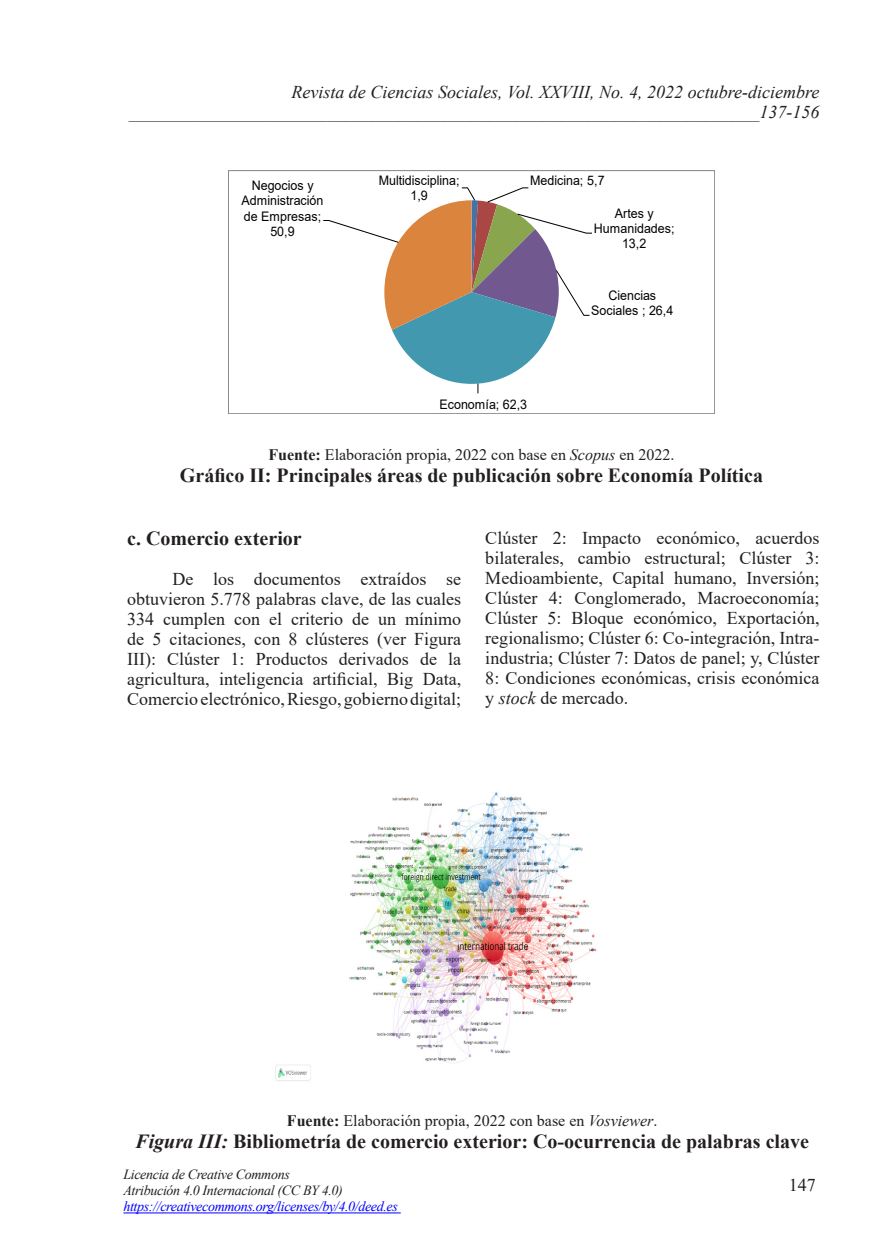
<style>
.page{position:relative;width:874px;height:1259px;background:#fff}
.page>*{position:absolute;margin:0;border:0;box-sizing:border-box;transform-origin:0 0}
.t1{font:700 20px "Times New Roman";color:#231f20}
.t2{font:18px/20px "Times New Roman";color:#231f20;text-align:justify}
.t3{font:italic 18px/20px "Times New Roman";color:#231f20;text-align:right}
.t4{font:16px "Times New Roman";color:#231f20}
.t5{font:italic 14px/16px "Times New Roman";letter-spacing:-.025em;color:#231f20}
.t6{font:italic 14px "Times New Roman";letter-spacing:-.025em;color:#00f}
.t7{font:13.2px/15.2px "Arial";color:#000;text-align:center;scale:.95 1}
.s1{font-weight:700}
.s2{font-style:italic}
</style>
<div class="page">
<hr style="left:123px;top:1212px;width:277px;height:1px;background:#00f">
<svg style="left:323px;top:187px;width:269px;height:207px"></svg>
<div style="left:228px;top:170px;width:486px;height:244px;border:1px solid #868686"></div>
<img style="left:275px;top:792px;width:322px;height:289px">
<p class="t3" style="left:129px;top:81px;width:691px">Revista de Ciencias Sociales, Vol. XXVIII, No. 4, 2022 octubre-diciembre ______________________________________________________________________137-156</p>
<p class="t7" style="left:241px;top:178px;width:88px">Negocios y<br>Administración de Empresas;<br>50,9</p>
<p class="t7" style="left:378px;top:173px;width:86px">Multidisciplina;<br>1,9</p>
<p class="t7" style="left:530px;top:173px;width:80px">Medicina; 5,7</p>
<p class="t7" style="left:593px;top:206px;width:86px">Artes y<br>Humanidades;<br>13,2</p>
<p class="t7" style="left:439px;top:396px;width:94px">Economía; 62,3</p>
<p class="t7" style="left:591px;top:288px;width:88px">Ciencias<br>Sociales ; 26,4</p>
<p class="t4" style="left:268px;top:443px;width:407px"><span class="s1">Fuente:</span> Elaboración propia, 2022 con base en <span class="s2">Scopus</span> en 2022.</p>
<p class="t1" style="left:180px;top:460px;width:584px">Gráfico II: Principales áreas de publicación sobre Economía Política</p>
<p class="t1" style="left:127px;top:524px;width:176px">c. Comercio exterior</p>
<p class="t2" style="left:127px;top:568px;width:335px;text-indent:45px">De los documentos extraídos se obtuvieron 5.778 palabras clave, de las cuales 334 cumplen con el criterio de un mínimo de 5 citaciones, con 8 clústeres (ver Figura III): Clúster 1: Productos derivados de la agricultura, inteligencia artificial, Big Data, Comercio electrónico, Riesgo, gobierno digital;</p>
<p class="t2" style="left:485px;top:527px;width:335px">Clúster 2: Impacto económico, acuerdos bilaterales, cambio estructural; Clúster 3:<br>Medioambiente, Capital humano, Inversión; Clúster 4: Conglomerado, Macroeconomía; Clúster 5: Bloque económico, Exportación, regionalismo; Clúster 6: Co-integración, Intra&shy;industria; Clúster 7: Datos de panel; y, Clúster 8: Condiciones económicas, crisis económica y <span class="s2">stock</span> de mercado.</p>
<p class="t4" style="left:287px;top:1109px;width:372px"><span class="s1">Fuente:</span> Elaboración propia, 2022 con base en <span class="s2">Vosviewer</span>.</p>
<p class="t1" style="left:135px;top:1126px;width:675px"><span class="s2">Figura III:</span> Bibliometría de comercio exterior: Co-ocurrencia de palabras clave</p>
<p class="t5" style="left:123px;top:1166px;width:221px">Licencia de Creative Commons<br>Atribución 4.0 Internacional (CC BY 4.0)</p>
<p class="t6" style="left:123px;top:1197px;width:276px">https://creativecommons.org/licenses/by/4.0/deed.es</p>
<p class="t2" style="left:788px;top:1174px;width:28px">147</p>
</div>
